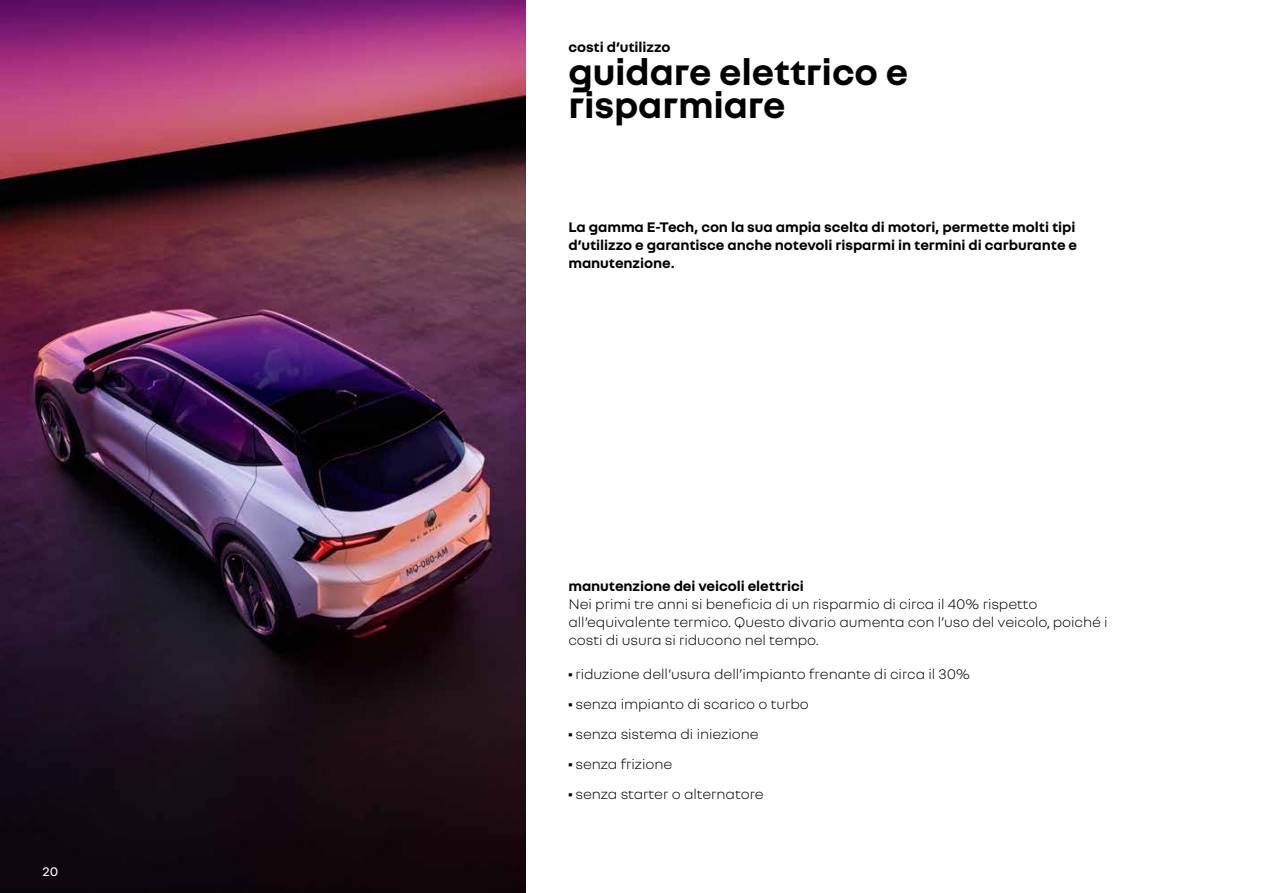
<style>
.page{position:relative;width:1263px;height:893px;background:#fff}
.page>*{position:absolute;margin:0;border:0;box-sizing:border-box;transform-origin:0 0}
.t1{font:700 39px/33px "Nouvel R";letter-spacing:-.005em;color:#000}
.t2{font:300 15px/18px "Nouvel R";letter-spacing:-.005em;color:#000}
.t3{font:700 15px/18px "Nouvel R";letter-spacing:-.005em;color:#000;text-align:justify}
.t4{font:13.5px "Nouvel R";color:#fff}
.s1{font-weight:800}
</style>
<div class="page">
<img style="left:0;top:0;width:525px;height:893px">
<p class="t4" style="left:43px;top:863px;width:17px">20</p>
<p class="t3" style="left:568px;top:37px;width:104px">costi d’utilizzo</p>
<h1 class="t1" style="left:568px;top:53px;width:341px">guidare elettrico e risparmiare</h1>
<p class="t3" style="left:568px;top:218px;width:510px">La gamma E-Tech, con la sua ampia scelta di motori, permette molti tipi d’utilizzo e garantisce anche notevoli risparmi in termini di carburante e manutenzione.</p>
<p class="t3" style="left:568px;top:576px;width:237px">manutenzione dei veicoli elettrici</p>
<p class="t2" style="left:568px;top:594px;width:541px">Nei primi tre anni si beneficia di un risparmio di circa il 40% rispetto all’equivalente termico. Questo divario aumenta con l’uso del veicolo, poiché i costi di usura si riducono nel tempo.</p>
<p class="t2" style="left:568px;top:665px;width:403px"><span class="s1">•</span> riduzione dell’usura dell’impianto frenante di circa il 30%</p>
<p class="t2" style="left:568px;top:695px;width:242px"><span class="s1">•</span> senza impianto di scarico o turbo</p>
<p class="t2" style="left:568px;top:725px;width:192px"><span class="s1">•</span> senza sistema di iniezione</p>
<p class="t2" style="left:568px;top:755px;width:105px"><span class="s1">•</span> senza frizione</p>
<p class="t2" style="left:568px;top:785px;width:197px"><span class="s1">•</span> senza starter o alternatore</p>
</div>
